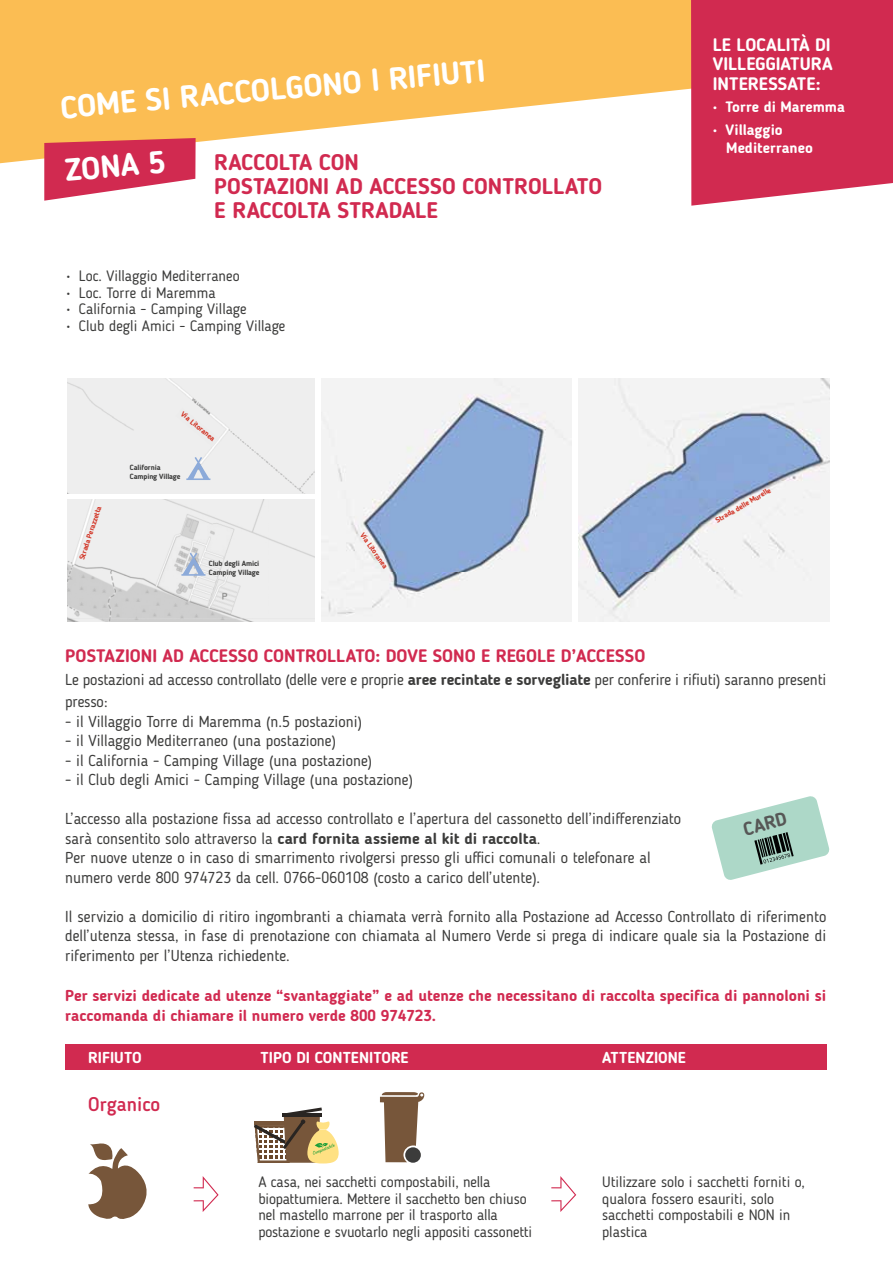
<style>
.page{position:relative;width:893px;height:1263px;background:#fff}
.page>*{position:absolute;margin:0;border:0;box-sizing:border-box;transform-origin:0 0}
.t1{font:700 31.5px/62.7px "Blogger Sans";color:#fff}
.t2{font:700 22.5px/24px "Blogger Sans";color:#d12a50}
.t3{font:500 19.8px "Blogger Sans";color:#d12a50}
.t4{font:700 18.75px "Blogger Sans";color:#575756}
.t5{font:700 18px "Blogger Sans";color:#d12a50}
.t6{font:700 18px/19.5px "Blogger Sans";color:#fff;text-align:justify}
.t7{font:15.75px/19.5px "Blogger Sans";color:#3c3c3b}
.t8{font:700 15.75px/19.5px "Blogger Sans";color:#d12a50}
.t9{font:700 15.75px "Blogger Sans";color:#fff}
.t10{font:15px/16.5px "Blogger Sans";letter-spacing:-.005em;color:#3c3c3b}
.t11{font:700 15px/18px "Blogger Sans";color:#fff}
.t12{font:700 7.5px "Blogger Sans";color:#d23627}
.t13{font:700 7.5px/9px "Blogger Sans";letter-spacing:-.02em;color:#3c3c3b}
.s1{font-weight:700}
</style>
<div class="page">
<svg style="left:0;top:0;width:691px;height:163px;fill:#fbbd53"></svg>
<svg style="left:44px;top:138px;width:152px;height:63px"></svg>
<div style="left:691px;top:0;width:202px;height:206px;background:#d12a50"></div>
<div style="left:65px;top:1044px;width:761px;height:25px;background:#d12a50"></div>
<svg style="left:88px;top:1143px;width:59px;height:76px"></svg>
<svg style="left:194px;top:1176px;width:25px;height:36px"></svg>
<svg style="left:551px;top:1176px;width:25px;height:36px"></svg>
<svg style="left:254px;top:1107px;width:85px;height:56px"></svg>
<svg style="left:380px;top:1092px;width:44px;height:70px"></svg>
<div style="left:405px;top:1147px;width:16px;height:16px;background:#3c3c3b;border-radius:50%"></div>
<img style="left:321px;top:378px;width:251px;height:243px">
<div style="left:67px;top:378px;width:247px;height:116px;background:#eee"></div>
<img style="left:67px;top:500px;width:247px;height:121px">
<div style="left:176px;top:408px;width:43px;height:39px;background:#eee"></div>
<img style="left:579px;top:378px;width:250px;height:243px">
<svg style="left:711px;top:796px;width:119px;height:84px"></svg>
<svg style="left:186px;top:457px;width:24px;height:23px"></svg>
<svg style="left:181px;top:553px;width:24px;height:23px"></svg>
<h1 class="t1" style="left:57px;top:76px;width:429px;rotate:-5deg">COME SI RACCOLGONO I RIFIUTI<br>ZONA 5</h1>
<h2 class="t2" style="left:214px;top:150px;width:390px">RACCOLTA CON<br>POSTAZIONI AD ACCESSO CONTROLLATO<br>E RACCOLTA STRADALE</h2>
<p class="t10" style="left:66px;top:268px;width:175px">• Loc. Villaggio Mediterraneo</p>
<p class="t10" style="left:66px;top:284px;width:151px">• Loc. Torre di Maremma</p>
<p class="t10" style="left:66px;top:301px;width:182px">• California - Camping Village</p>
<p class="t10" style="left:66px;top:317px;width:221px">• Club degli Amici - Camping Village</p>
<p class="t12" style="left:185px;top:409px;width:43px;rotate:40deg">Via Litoranea</p>
<p class="t12" style="left:78px;top:558px;width:57px;rotate:-72deg">Strada Perazzetta</p>
<p class="t13" style="left:130px;top:463px;width:52px">California<br>Camping Village</p>
<p class="t13" style="left:209px;top:559px;width:52px">Club degli Amici<br>Camping Village</p>
<p class="t12" style="left:366px;top:531px;width:43px;rotate:55deg">Via Litoranea</p>
<p class="t6" style="left:713px;top:35px;width:121px">LE LOCALITÀ DI VILLEGGIATURA INTERESSATE:</p>
<p class="t11" style="left:713px;top:98px;width:134px">• Torre di Maremma</p>
<p class="t11" style="left:726px;top:120px;width:88px;text-indent:-14px">• Villaggio<br>Mediterraneo</p>
<p class="t12" style="left:714px;top:517px;width:64px;rotate:-30deg">Strada delle Murelle</p>
<p class="t5" style="left:65px;top:645px;width:582px">POSTAZIONI AD ACCESSO CONTROLLATO: DOVE SONO E REGOLE D’ACCESSO</p>
<p class="t7" style="left:65px;top:668px;width:763px;line-height:22.5px">Le postazioni ad accesso controllato (delle vere e proprie <span class="s1">aree recintate e sorvegliate</span> per conferire i rifiuti) saranno presenti presso:</p>
<p class="t7" style="left:65px;top:711px;width:298px">- il Villaggio Torre di Maremma (n.5 postazioni)</p>
<p class="t7" style="left:65px;top:731px;width:272px">- il Villaggio Mediterraneo (una postazione)</p>
<p class="t7" style="left:65px;top:750px;width:309px">- il California - Camping Village (una postazione)</p>
<p class="t7" style="left:65px;top:770px;width:349px">- il Club degli Amici - Camping Village (una postazione)</p>
<p class="t7" style="left:65px;top:809px;width:618px">L’accesso alla postazione fissa ad accesso controllato e l’apertura del cassonetto dell’indifferenziato sarà consentito solo attraverso la <span class="s1">card fornita assieme al kit di raccolta</span>.<br>Per nuove utenze o in caso di smarrimento rivolgersi presso gli uffici comunali o telefonare al numero verde 800 974723 da cell. 0766-060108 (costo a carico dell’utente).</p>
<p class="t7" style="left:65px;top:906px;width:763px;text-align:justify">Il servizio a domicilio di ritiro ingombranti a chiamata verrà fornito alla Postazione ad Accesso Controllato di riferimento dell’utenza stessa, in fase di prenotazione con chiamata al Numero Verde si prega di indicare quale sia la Postazione di riferimento per l’Utenza richiedente.</p>
<p class="t8" style="left:65px;top:986px;width:763px">Per servizi dedicate ad utenze “svantaggiate” e ad utenze che necessitano di raccolta specifica di pannoloni si raccomanda di chiamare il numero verde 800 974723.</p>
<p class="t4" style="left:741px;top:818px;width:45px;rotate:-15deg">CARD</p>
<p class="t9" style="left:88px;top:1047px;width:55px">RIFIUTO</p>
<p class="t9" style="left:260px;top:1047px;width:150px">TIPO DI CONTENITORE</p>
<p class="t9" style="left:602px;top:1047px;width:85px">ATTENZIONE</p>
<p class="t3" style="left:88px;top:1092px;width:74px">Organico</p>
<p class="t10" style="left:258px;top:1174px;width:275px">A casa, nei sacchetti compostabili, nella biopattumiera. Mettere il sacchetto ben chiuso nel mastello marrone per il trasporto alla postazione e svuotarlo negli appositi cassonetti</p>
<p class="t10" style="left:602px;top:1174px;width:204px">Utilizzare solo i sacchetti forniti o, qualora fossero esauriti, solo sacchetti compostabili e NON in plastica</p>
</div>
